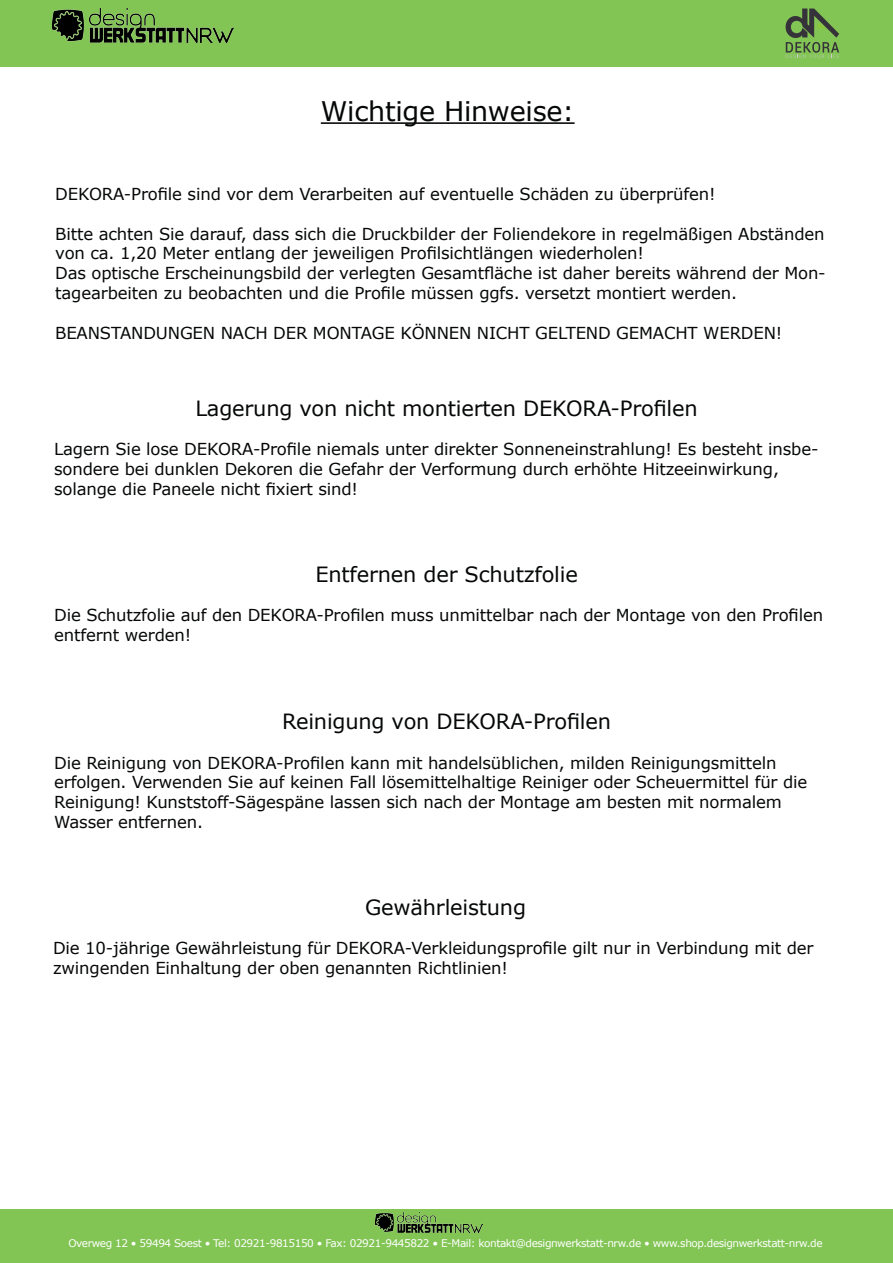
<style>
.page{position:relative;width:893px;height:1263px;background:#fff}
.page>*{position:absolute;margin:0;border:0;box-sizing:border-box;transform-origin:0 0}
.t1{font:27px "Verdana";letter-spacing:-.01em;color:#050806}
.t2{font:21px "Verdana";letter-spacing:-.01em;color:#050806}
.t3{font:16.5px/19.8px "Verdana";letter-spacing:-.01em;color:#050806}
.t4{font:10.5px "Verdana";letter-spacing:-.04em;color:#fff}
</style>
<div class="page">
<div style="left:0;top:0;width:893px;height:67px;background:#83c555"></div>
<div style="left:0;top:1210px;width:893px;height:53px;background:#83c555"></div>
<img style="left:376px;top:1213px;width:107px;height:19px">
<svg style="left:786px;top:9px;width:53px;height:49px"></svg>
<hr style="left:321px;top:122px;width:254px;height:2px;background:#050806">
<img style="left:53px;top:9px;width:180px;height:33px">
<p class="t1" style="left:321px;top:92px;width:255px">Wichtige Hinweise:</p>
<p class="t3" style="left:55px;top:184px;width:662px">DEKORA-Profile sind vor dem Verarbeiten auf eventuelle Schäden zu überprüfen!</p>
<p class="t3" style="left:55px;top:223px;width:771px">Bitte achten Sie darauf, dass sich die Druckbilder der Foliendekore in regelmäßigen Abständen von ca. 1,20 Meter entlang der jeweiligen Profilsichtlängen wiederholen!</p>
<p class="t3" style="left:55px;top:263px;width:772px">Das optische Erscheinungsbild der verlegten Gesamtfläche ist daher bereits während der Mon&shy;tagearbeiten zu beobachten und die Profile müssen ggfs. versetzt montiert werden.</p>
<p class="t3" style="left:55px;top:322px;width:729px">BEANSTANDUNGEN NACH DER MONTAGE KÖNNEN NICHT GELTEND GEMACHT WERDEN!</p>
<p class="t2" style="left:195px;top:394px;width:504px">Lagerung von nicht montierten DEKORA-Profilen</p>
<p class="t3" style="left:54px;top:439px;width:766px">Lagern Sie lose DEKORA-Profile niemals unter direkter Sonneneinstrahlung! Es besteht insbe&shy;sondere bei dunklen Dekoren die Gefahr der Verformung durch erhöhte Hitzeeinwirkung, solange die Paneele nicht fixiert sind!</p>
<p class="t2" style="left:315px;top:560px;width:264px">Entfernen der Schutzfolie</p>
<p class="t3" style="left:54px;top:605px;width:770px">Die Schutzfolie auf den DEKORA-Profilen muss unmittelbar nach der Montage von den Profilen entfernt werden!</p>
<p class="t2" style="left:282px;top:707px;width:330px">Reinigung von DEKORA-Profilen</p>
<p class="t3" style="left:54px;top:752px;width:755px">Die Reinigung von DEKORA-Profilen kann mit handelsüblichen, milden Reinigungsmitteln erfolgen. Verwenden Sie auf keinen Fall lösemittelhaltige Reiniger oder Scheuermittel für die Reinigung! Kunststoff-Sägespäne lassen sich nach der Montage am besten mit normalem Wasser entfernen.</p>
<p class="t2" style="left:365px;top:893px;width:163px">Gewährleistung</p>
<p class="t3" style="left:53px;top:938px;width:762px">Die 10-jährige Gewährleistung für DEKORA-Verkleidungsprofile gilt nur in Verbindung mit der zwingenden Einhaltung der oben genannten Richtlinien!</p>
<p class="t4" style="left:68px;top:1236px;width:756px">Overweg 12 • 59494 Soest • Tel: 02921-9815150 • Fax: 02921-9445822 • E-Mail: kontakt@designwerkstatt-nrw.de • www.shop.designwerkstatt-nrw.de</p>
</div>
